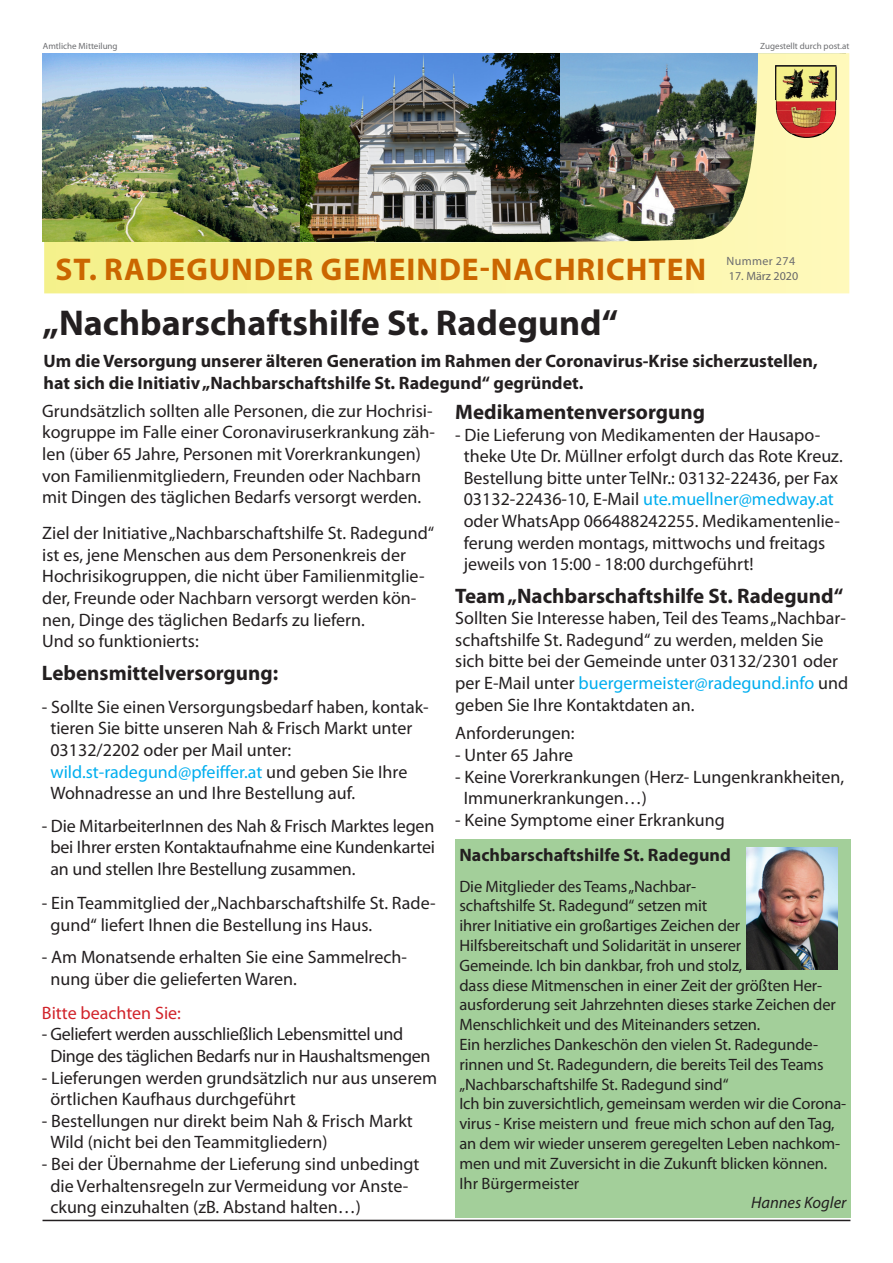
<style>
.page{position:relative;width:893px;height:1263px;background:#fff}
.page>*{position:absolute;margin:0;border:0;box-sizing:border-box;transform-origin:0 0}
.t1{font:700 36px "Myriad Pro";color:#231f20}
.t2{font:700 31.5px "Myriad Pro";letter-spacing:.03em;color:#cb6600}
.t3{font:700 21px "Myriad Pro";color:#231f20}
.t4{font:18px/21.6px "Myriad Pro";color:#231f20}
.t5{font:700 18px "Myriad Pro";color:#231f20}
.t6{font:18px/21.6px "Myriad Pro";letter-spacing:-.02em;color:#231f20}
.t7{font:18px "Myriad Pro";color:#d1232a}
.t8{font:16.5px/19.8px "Myriad Pro";letter-spacing:-.01em;color:#231f20}
.t9{font:italic 16.5px "Myriad Pro";color:#231f20}
.t10{font:12px "Myriad Pro";color:#67676a}
.t11{font:12px "Myriad Pro";letter-spacing:.03em;color:#6c6d70}
.t12{font:9px "Myriad Pro";color:#6c6d70}
.s1{color:#00aeef}
</style>
<div class="page">
<img style="left:44px;top:53px;width:805px;height:240px">
<img style="left:776px;top:66px;width:60px;height:56px">
<img style="left:780px;top:122px;width:53px;height:12px">
<img style="left:790px;top:134px;width:33px;height:4px">
<img style="left:43px;top:53px;width:257px;height:188px">
<hr style="left:43px;top:1220px;width:807px;height:1px;background:#231f20">
<div style="left:455px;top:839px;width:396px;height:378px;background:#a3cf9a"></div>
<img style="left:747px;top:847px;width:91px;height:122px">
<p class="t12" style="left:43px;top:41px;width:76px">Amtliche Mitteilung</p>
<p class="t12" style="left:760px;top:41px;width:91px">Zugestellt durch post.at</p>
<p class="t2" style="left:56px;top:249px;width:652px">ST. RADEGUNDER GEMEINDE-NACHRICHTEN</p>
<p class="t11" style="left:726px;top:254px;width:70px">Nummer 274</p>
<p class="t10" style="left:729px;top:268px;width:71px">17. März 2020</p>
<p class="t1" style="left:43px;top:300px;width:577px">„Nachbarschaftshilfe St. Radegund“</p>
<p class="t5" style="left:44px;top:349px;width:776px">Um die Versorgung unserer älteren Generation im Rahmen der Coronavirus-Krise sicherzustellen,</p>
<p class="t5" style="left:44px;top:371px;width:541px">hat sich die Initiativ „Nachbarschaftshilfe St. Radegund“ gegründet.</p>
<p class="t4" style="left:42px;top:400px;width:394px">Grundsätzlich sollten alle Personen, die zur Hochrisi&shy;kogruppe im Falle einer Coronaviruserkrankung zäh&shy;len (über 65 Jahre, Personen mit Vorerkrankungen) von Familienmitgliedern, Freunden oder Nachbarn mit Dingen des täglichen Bedarfs versorgt werden.</p>
<p class="t4" style="left:42px;top:522px;width:394px">Ziel der Initiative „Nachbarschaftshilfe St. Radegund“ ist es, jene Menschen aus dem Personenkreis der Hochrisikogruppen, die nicht über Familienmitglie&shy;der, Freunde oder Nachbarn versorgt werden kön&shy;nen, Dinge des täglichen Bedarfs zu liefern.</p>
<p class="t4" style="left:42px;top:630px;width:158px">Und so funktionierts:</p>
<p class="t3" style="left:455px;top:398px;width:251px">Medikamentenversorgung</p>
<p class="t4" style="left:464px;top:423px;width:380px;text-indent:-9px">- Die Lieferung von Medikamenten der Hausapo&shy;theke Ute Dr. Müllner erfolgt durch das Rote Kreuz.<br>Bestellung bitte unter TelNr.: 03132-22436, per Fax 03132-22436-10, E-Mail <span class="s1">ute.muellner@medway.at </span>oder WhatsApp 066488242255. Medikamentenlie&shy;ferung werden montags, mittwochs und freitags jeweils von 15:00 - 18:00 durchgeführt!</p>
<p class="t3" style="left:455px;top:582px;width:389px">Team „Nachbarschaftshilfe St. Radegund“</p>
<p class="t4" style="left:455px;top:607px;width:394px">Sollten Sie Interesse haben, Teil des Teams „Nachbar&shy;schaftshilfe St. Radegund“ zu werden, melden Sie sich bitte bei der Gemeinde unter 03132/2301 oder per E-Mail unter <span class="s1">buergermeister@radegund.info</span> und geben Sie Ihre Kontaktdaten an.</p>
<p class="t4" style="left:455px;top:722px;width:121px">Anforderungen:</p>
<p class="t4" style="left:455px;top:744px;width:119px">- Unter 65 Jahre</p>
<p class="t4" style="left:464px;top:765px;width:382px;text-indent:-9px">- Keine Vorerkrankungen (Herz- Lungenkrankheiten,<br>Immunerkrankungen…)</p>
<p class="t4" style="left:455px;top:809px;width:271px">- Keine Symptome einer Erkrankung</p>
<p class="t3" style="left:42px;top:659px;width:238px">Lebensmittelversorgung:</p>
<p class="t4" style="left:50px;top:696px;width:380px;text-indent:-9px">- Sollte Sie einen Versorgungsbedarf haben, kontak&shy;tieren Sie bitte unseren Nah &amp; Frisch Markt unter<br>03132/2202 oder per Mail unter:</p>
<p class="t4" style="left:50px;top:760px;width:358px"><span class="s1">wild.st-radegund@pfeiffer.at</span> und geben Sie Ihre<br>Wohnadresse an und Ihre Bestellung auf.</p>
<p class="t4" style="left:50px;top:814px;width:386px;text-align:justify;text-indent:-9px">- Die MitarbeiterInnen des Nah &amp; Frisch Marktes legen bei Ihrer ersten Kontaktaufnahme eine Kundenkartei an und stellen Ihre Bestellung zusammen.</p>
<p class="t4" style="left:50px;top:892px;width:387px;text-indent:-9px">- Ein Teammitglied der „Nachbarschaftshilfe St. Rade&shy;gund“ liefert Ihnen die Bestellung ins Haus.</p>
<p class="t4" style="left:50px;top:946px;width:358px;text-indent:-9px">- Am Monatsende erhalten Sie eine Sammelrech&shy;nung über die gelieferten Waren.</p>
<p class="t7" style="left:42px;top:1001px;width:141px">Bitte beachten Sie:</p>
<p class="t6" style="left:50px;top:1023px;width:381px;text-indent:-9px">- Geliefert werden ausschließlich Lebensmittel und<br>Dinge des täglichen Bedarfs nur in Haushaltsmengen</p>
<p class="t4" style="left:50px;top:1066px;width:388px;text-indent:-9px">- Lieferungen werden grundsätzlich nur aus unserem örtlichen Kaufhaus durchgeführt</p>
<p class="t4" style="left:50px;top:1110px;width:364px;text-indent:-9px">- Bestellungen nur direkt beim Nah &amp; Frisch Markt<br>Wild (nicht bei den Teammitgliedern)</p>
<p class="t4" style="left:50px;top:1153px;width:371px;text-indent:-9px">- Bei der Übernahme der Lieferung sind unbedingt die Verhaltensregeln zur Vermeidung vor Anste&shy;ckung einzuhalten (zB. Abstand halten…)</p>
<p class="t5" style="left:459px;top:843px;width:273px">Nachbarschaftshilfe St. Radegund</p>
<p class="t8" style="left:459px;top:876px;width:378px">Die Mitglieder des Teams „Nachbar-<br>schaftshilfe St. Radegund“ setzen mit<br>ihrer Initiative ein großartiges Zeichen der Hilfsbereitschaft und Solidarität in unserer<br>Gemeinde. Ich bin dankbar, froh und stolz,<br>dass diese Mitmenschen in einer Zeit der größten Her&shy;ausforderung seit Jahrzehnten dieses starke Zeichen der Menschlichkeit und des Miteinanders setzen.</p>
<p class="t8" style="left:459px;top:1034px;width:366px">Ein herzliches Dankeschön den vielen St. Radegunde&shy;rinnen und St. Radegundern, die bereits Teil des Teams „Nachbarschaftshilfe St. Radegund sind“</p>
<p class="t8" style="left:459px;top:1094px;width:388px">Ich bin zuversichtlich, gemeinsam werden wir die Corona&shy;virus - Krise meistern und freue mich schon auf den Tag, an dem wir wieder unserem geregelten Leben nachkom&shy;men und mit Zuversicht in die Zukunft blicken können.</p>
<p class="t8" style="left:459px;top:1173px;width:121px">Ihr Bürgermeister</p>
<p class="t9" style="left:751px;top:1192px;width:97px">Hannes Kogler</p>
</div>
